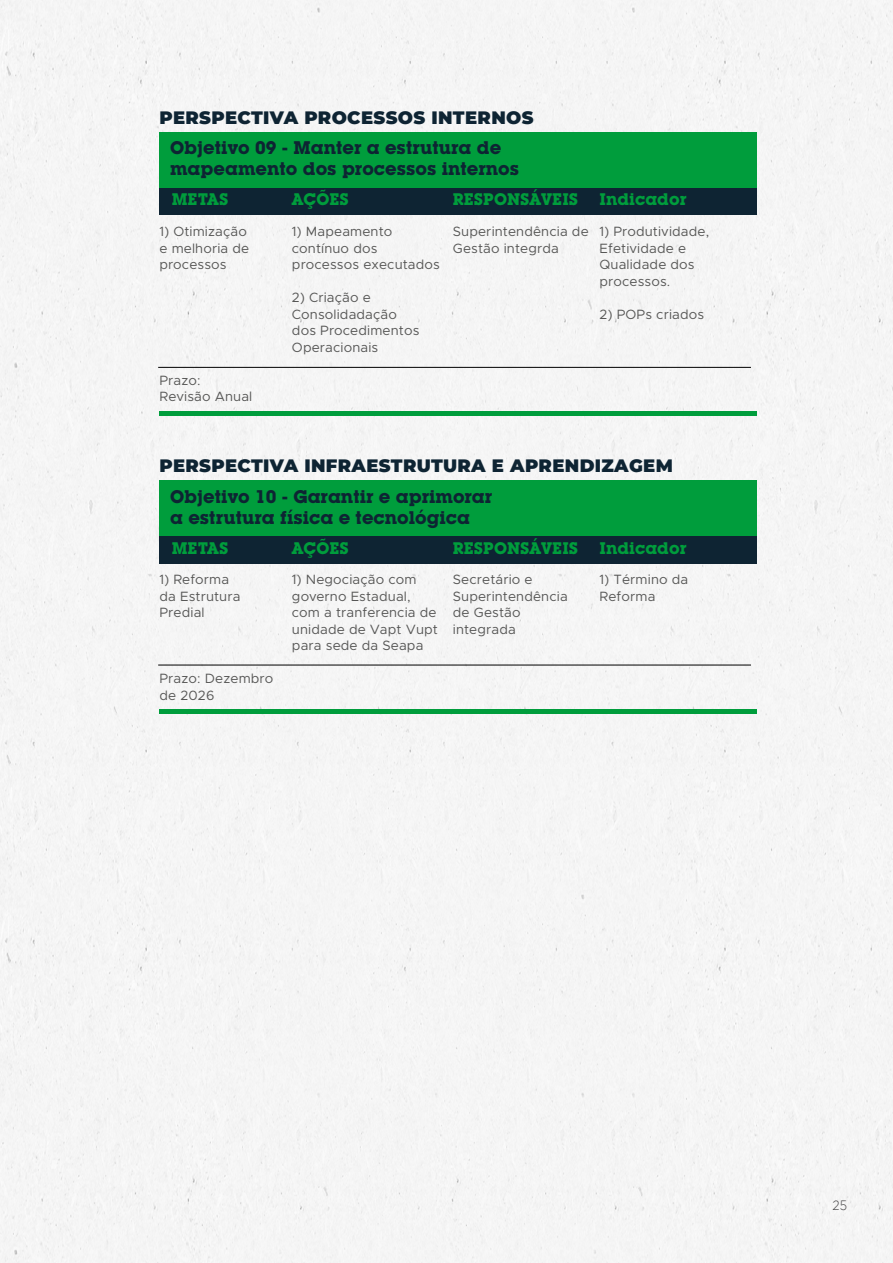
<style>
.page{position:relative;width:893px;height:1263px;background:#f5f5f5}
.page>*{position:absolute;margin:0;border:0;box-sizing:border-box;transform-origin:0 0}
.t1{font:700 18px/21px "Lubalin Graph IT Cby BT";color:#0e2433}
.t2{font:900 18px "Montserrat";letter-spacing:.02em;color:#0e2433}
.t3{font:700 16.5px "Lubalin Graph IT Cby BT";color:#009d3c}
.t4{font:13.5px/16.5px "Metropolis";letter-spacing:.01em;color:#575756}
.t5{font:300 13.5px "Gotham";color:#414042;scale:.9 1}
</style>
<div class="page">
<div style="left:159px;top:188px;width:598px;height:27px;background:#0e2433"></div>
<div style="left:159px;top:536px;width:598px;height:27px;background:#0e2433"></div>
<div style="left:159px;top:132px;width:598px;height:56px;background:#009d3c"></div>
<div style="left:159px;top:480px;width:598px;height:56px;background:#009d3c"></div>
<div style="left:159px;top:411px;width:598px;height:5px;background:#009d3c"></div>
<hr style="left:159px;top:709px;width:598px;height:4px;background:#009d3c">
<hr style="left:158px;top:367px;width:593px;height:1px;background:#000">
<hr style="left:158px;top:665px;width:593px;height:1px;background:#000">
<h1 class="t2" style="left:159px;top:104px;width:376px">PERSPECTIVA PROCESSOS INTERNOS</h1>
<h1 class="t1" style="left:170px;top:137px;width:351px">Objetivo 09 - Manter a estrutura de mapeamento dos processos internos</h1>
<p class="t3" style="left:172px;top:190px;width:58px">METAS</p>
<p class="t3" style="left:292px;top:190px;width:58px">AÇÕES</p>
<p class="t3" style="left:453px;top:190px;width:127px">RESPONSÁVEIS</p>
<p class="t3" style="left:600px;top:190px;width:88px">Indicador</p>
<p class="t4" style="left:159px;top:223px;width:91px">1) Otimização e melhoria de processos</p>
<p class="t4" style="left:292px;top:223px;width:149px">1) Mapeamento contínuo dos processos executados</p>
<p class="t4" style="left:292px;top:289px;width:129px">2) Criação e<br>Consolidadação dos Procedimentos<br>Operacionais</p>
<p class="t4" style="left:453px;top:223px;width:137px">Superintendência de<br>Gestão integrda</p>
<p class="t4" style="left:600px;top:223px;width:111px">1) Produtividade,<br>Efetividade e<br>Qualidade dos processos.</p>
<p class="t4" style="left:600px;top:306px;width:106px">2) POPs criados</p>
<p class="t4" style="left:159px;top:372px;width:94px">Prazo:<br>Revisão Anual</p>
<h1 class="t2" style="left:159px;top:452px;width:515px">PERSPECTIVA INFRAESTRUTURA E APRENDIZAGEM</h1>
<h1 class="t1" style="left:170px;top:486px;width:324px">Objetivo 10 - Garantir e aprimorar a estrutura física e tecnológica</h1>
<p class="t3" style="left:172px;top:538px;width:58px">METAS</p>
<p class="t3" style="left:292px;top:538px;width:58px">AÇÕES</p>
<p class="t3" style="left:453px;top:538px;width:127px">RESPONSÁVEIS</p>
<p class="t3" style="left:600px;top:538px;width:88px">Indicador</p>
<p class="t4" style="left:159px;top:571px;width:83px">1) Reforma da Estrutura<br>Predial</p>
<p class="t4" style="left:292px;top:571px;width:147px">1) Negociação com governo Estadual, com a tranferencia de unidade de Vapt Vupt para sede da Seapa</p>
<p class="t4" style="left:453px;top:571px;width:116px">Secretário e<br>Superintendência de Gestão integrada</p>
<p class="t4" style="left:600px;top:571px;width:90px">1) Término da<br>Reforma</p>
<p class="t4" style="left:159px;top:670px;width:115px">Prazo: Dezembro de 2026</p>
<p class="t5" style="left:832px;top:1198px;width:18px">25</p>
</div>
